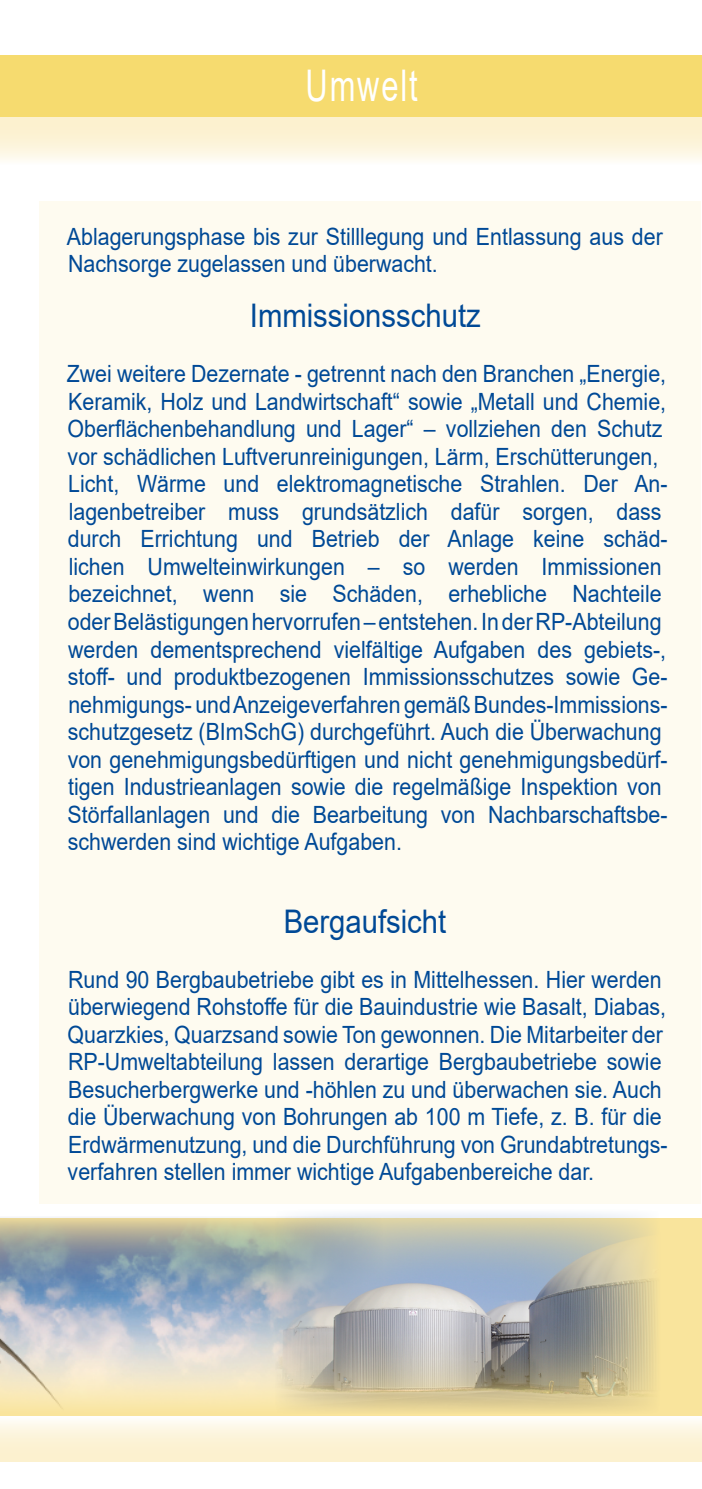
<style>
.page{position:relative;width:702px;height:1489px;background:#fff}
.page>*{position:absolute;margin:0;border:0;box-sizing:border-box;transform-origin:0 0}
.t1{font:43.5px "Arial";letter-spacing:.06em;color:#fff;scale:.71 1}
.t2{font:32.5px "Arial";color:#004996;scale:.9 1}
.t3{font:23.75px/27.5px "Arial";color:#004996;scale:.9 1}
</style>
<div class="page">
<div style="left:39px;top:201px;width:662px;height:1186px;background:#fefbf0"></div>
<div style="left:0;top:1204px;width:702px;height:219px;background:#fff"></div>
<div style="left:0;top:55px;width:702px;height:66px;background:#f6db6f"></div>
<div style="left:0;top:117px;width:702px;height:47px;background:linear-gradient(to bottom,#fbeec6,#fdfaf0)"></div>
<div style="left:0;top:1416px;width:702px;height:45px;background:linear-gradient(to bottom,#fefbf4,#fbeec6)"></div>
<div style="left:0;top:1218px;width:702px;height:197px;background:#f9e49c"></div>
<img style="left:0;top:1217px;width:275px;height:191px">
<img style="left:275px;top:1213px;width:381px;height:198px">
<p class="t1" style="left:305px;top:56px;width:159px">Umwelt</p>
<p class="t3" style="left:67px;top:222px;width:663px">Ablagerungsphase bis zur Stilllegung und Entlassung aus der<br>Nachsorge zugelassen und überwacht.</p>
<p class="t2" style="left:250px;top:293px;width:258px">Immissionsschutz</p>
<p class="t3" style="left:67px;top:360px;width:669px">Zwei weitere Dezernate - getrennt nach den Branchen „Energie, Keramik, Holz und Landwirtschaft“ sowie „Metall und Chemie, Oberflächenbehandlung und Lager“ – vollziehen den Schutz vor schädlichen Luftverunreinigungen, Lärm, Erschütterungen, Licht, Wärme und elektromagnetische Strahlen. Der An&shy;lagenbetreiber muss grundsätzlich dafür sorgen, dass durch Errichtung und Betrieb der Anlage keine schäd&shy;lichen Umwelteinwirkungen – so werden Immissionen bezeichnet, wenn sie Schäden, erhebliche Nachteile oder Belästigungen hervorrufen – entstehen. In der RP-Abteilung werden dementsprechend vielfältige Aufgaben des gebiets-, stoff- und produktbezogenen Immissionsschutzes sowie Ge&shy;nehmigungs- und Anzeigeverfahren gemäß Bundes-Immissions&shy;schutzgesetz (BImSchG) durchgeführt. Auch die Überwachung von genehmigungsbedürftigen und nicht genehmigungsbedürf&shy;tigen Industrieanlagen sowie die regelmäßige Inspektion von Störfallanlagen und die Bearbeitung von Nachbarschaftsbe&shy;schwerden sind wichtige Aufgaben.</p>
<p class="t2" style="left:284px;top:898px;width:182px">Bergaufsicht</p>
<p class="t3" style="left:68px;top:965px;width:668px">Rund 90 Bergbaubetriebe gibt es in Mittelhessen. Hier werden überwiegend Rohstoffe für die Bauindustrie wie Basalt, Diabas, Quarzkies, Quarzsand sowie Ton gewonnen. Die Mitarbeiter der RP-Umweltabteilung lassen derartige Bergbaubetriebe sowie Besucherbergwerke und -höhlen zu und überwachen sie. Auch die Überwachung von Bohrungen ab 100 m Tiefe, z. B. für die Erdwärmenutzung, und die Durchführung von Grundabtretungs&shy;verfahren stellen immer wichtige Aufgabenbereiche dar.</p>
</div>
